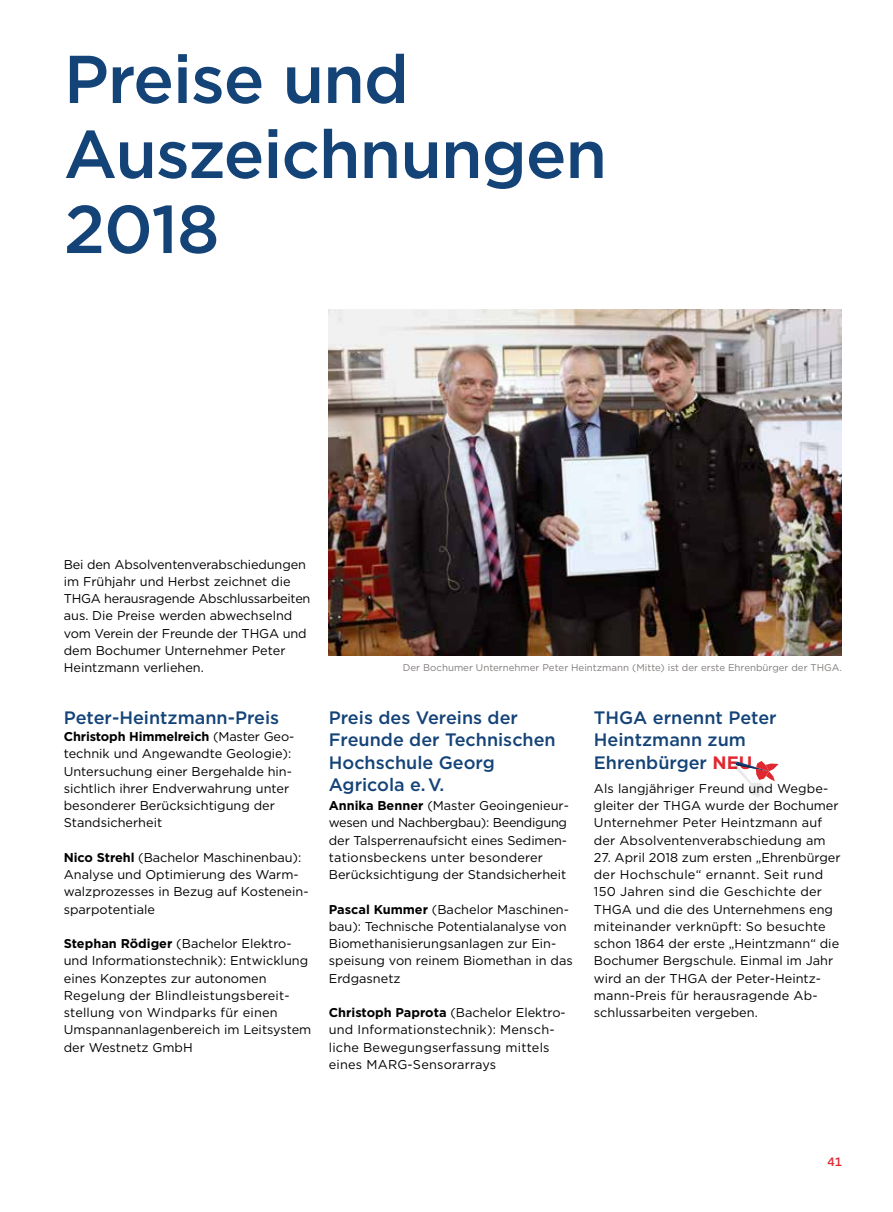
<style>
.page{position:relative;width:893px;height:1212px;background:#fff}
.page>*{position:absolute;margin:0;border:0;box-sizing:border-box;transform-origin:0 0}
.t1{font:500 67.5px/75px "Gotham";letter-spacing:-.015em;color:#144378}
.t2{font:500 18px/22.5px "Gotham";color:#144378}
.t3{font:12.75px/17.2px "Gotham";color:#000}
.t4{font:500 12px "Gotham";color:#df2830}
.t5{font:9.75px "Gotham";color:#807c7a}
.s1{font-weight:700}
.s2{font-weight:700;color:#df2830}
</style>
<div class="page">
<img style="left:329px;top:310px;width:513px;height:345px">
<svg style="left:733px;top:761px;width:46px;height:36px"></svg>
<h1 class="t1" style="left:64px;top:41px;width:545px">Preise und<br>Auszeichnungen<br>2018</h1>
<p class="t3" style="left:64px;top:555px;width:248px">Bei den Absolventenverabschiedungen im Frühjahr und Herbst zeichnet die THGA herausragende Abschlussarbeiten aus. Die Preise werden abwechselnd vom Verein der Freunde der THGA und dem Bochumer Unternehmer Peter Heintzmann verliehen.</p>
<h2 class="t2" style="left:64px;top:706px;width:217px">Peter-Heintzmann-Preis</h2>
<p class="t3" style="left:64px;top:728px;width:232px"><span class="s1">Christoph Himmelreich</span> (Master Geo&shy;technik und Angewandte Geologie):<br>Untersuchung einer Bergehalde hin&shy;sichtlich ihrer Endverwahrung unter besonderer Berücksichtigung der Standsicherheit</p>
<p class="t3" style="left:64px;top:848px;width:246px"><span class="s1">Nico Strehl</span> (Bachelor Maschinenbau):<br>Analyse und Optimierung des Warm&shy;walzprozesses in Bezug auf Kostenein&shy;sparpotentiale</p>
<p class="t3" style="left:64px;top:935px;width:249px"><span class="s1">Stephan Rödiger</span> (Bachelor Elektro&shy;und Informationstechnik): Entwicklung eines Konzeptes zur autonomen Regelung der Blindleistungsbereit&shy;stellung von Windparks für einen Umspannanlagenbereich im Leitsystem der Westnetz GmbH</p>
<p class="t5" style="left:403px;top:662px;width:441px">Der Bochumer Unternehmer Peter Heintzmann (Mitte) ist der erste Ehrenbürger der THGA.</p>
<h2 class="t2" style="left:594px;top:706px;width:184px">THGA ernennt Peter<br>Heintzmann zum<br>Ehrenbürger <span class="s2">NEU</span></h2>
<p class="t3" style="left:594px;top:779px;width:246px">Als langjähriger Freund und Wegbe&shy;gleiter der THGA wurde der Bochumer Unternehmer Peter Heintzmann auf der Absolventenverabschiedung am</p>
<p class="t3" style="left:594px;top:848px;width:248px">27. April 2018 zum ersten „Ehrenbürger der Hochschule“ ernannt. Seit rund 150 Jahren sind die Geschichte der THGA und die des Unternehmens eng miteinander verknüpft: So besuchte schon 1864 der erste „Heintzmann“ die Bochumer Bergschule. Einmal im Jahr wird an der THGA der Peter-Heintz&shy;mann-Preis für herausragende Ab&shy;schlussarbeiten vergeben.</p>
<h2 class="t2" style="left:329px;top:706px;width:228px">Preis des Vereins der<br>Freunde der Technischen<br>Hochschule Georg<br>Agricola e. V.</h2>
<p class="t3" style="left:329px;top:797px;width:240px"><span class="s1">Annika Benner</span> (Master Geoingenieur&shy;wesen und Nachbergbau): Beendigung der Talsperrenaufsicht eines Sedimen&shy;tationsbeckens unter besonderer Berücksichtigung der Standsicherheit</p>
<p class="t3" style="left:329px;top:900px;width:245px"><span class="s1">Pascal Kummer</span> (Bachelor Maschinen&shy;bau): Technische Potentialanalyse von<br>Biomethanisierungsanlagen zur Ein&shy;speisung von reinem Biomethan in das<br>Erdgasnetz</p>
<p class="t3" style="left:329px;top:1004px;width:238px"><span class="s1">Christoph Paprota</span> (Bachelor Elektro&shy;und Informationstechnik): Mensch&shy;liche Bewegungserfassung mittels eines MARG-Sensorarrays</p>
<p class="t4" style="left:827px;top:1154px;width:16px">41</p>
</div>
